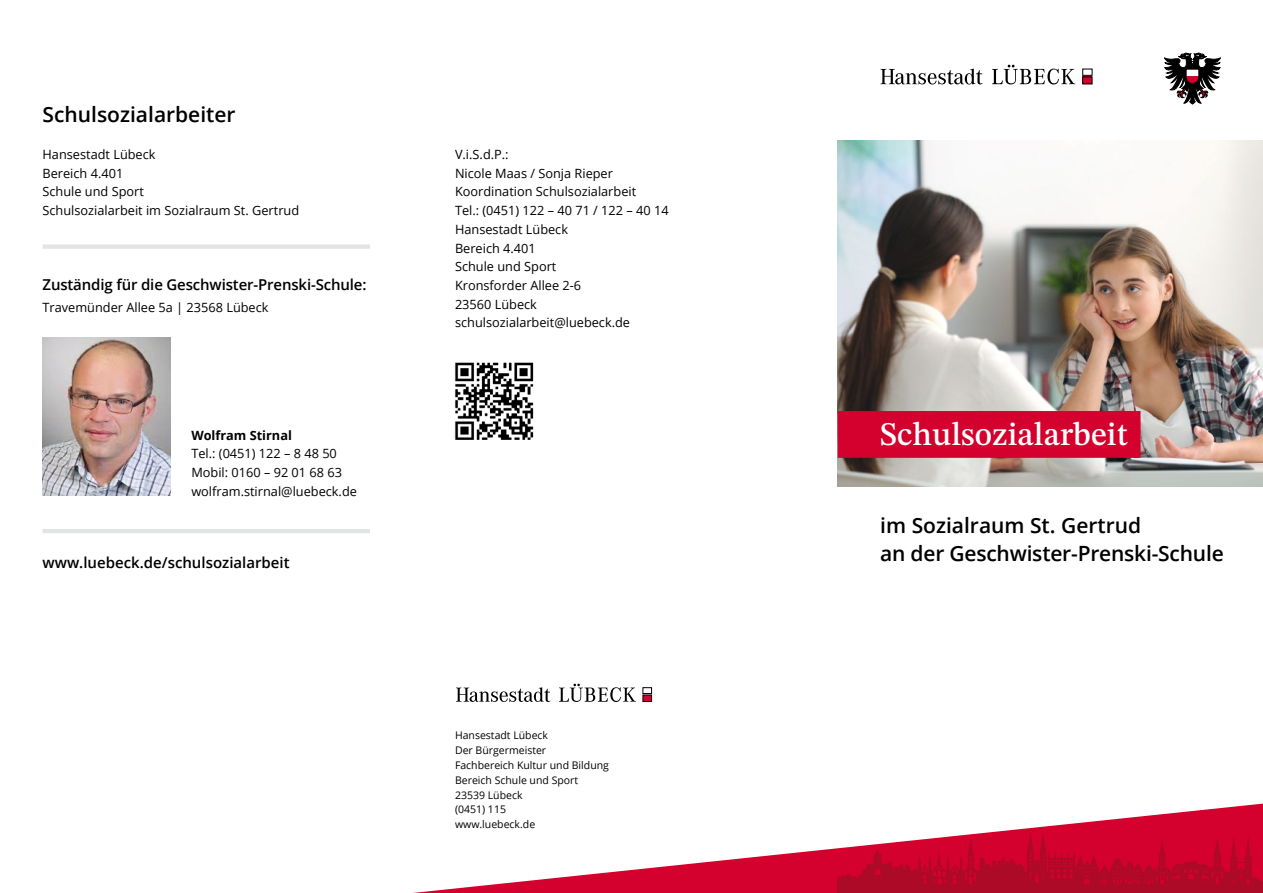
<style>
.page{position:relative;width:1263px;height:893px;background:#fff}
.page>*{position:absolute;margin:0;border:0;box-sizing:border-box;transform-origin:0 0}
.t1{font:500 33px "STIX Two Text";color:#fff}
.HL_Headline_3_-_14_6{font:600 21px/28px "Open Sans";color:#000}
.HL_Headline_4_-_10_5{font:600 15px "Open Sans";letter-spacing:-.01em;color:#000}
.HL_Fließtext_8_5_4_4{font:12.75px/18.8px "Open Sans";color:#000}
.HL_Headline_4_-_10_5-2{font:12.75px "Open Sans";color:#000}
.HL_Fließtext_8_5_4_4-2{font:700 12.75px "Open Sans";color:#000}
.HL_Bildunterschrift{font:10.5px/14.9px "Open Sans";color:#000}
</style>
<div class="page">
<img style="left:838px;top:140px;width:425px;height:347px">
<svg style="left:992px;top:65px;width:83px;height:19px"></svg>
<svg style="left:880px;top:69px;width:102px;height:16px"></svg>
<div style="left:1083px;top:77px;width:9px;height:7px;background:#d4002d"></div>
<div style="left:1082px;top:77px;width:10px;height:7px;border:1px solid #000"></div>
<svg style="left:1164px;top:53px;width:56px;height:51px"></svg>
<div style="left:838px;top:411px;width:302px;height:47px;background:#d4002d"></div>
<img style="left:43px;top:337px;width:127px;height:159px">
<hr style="left:43px;top:529px;width:327px;height:4px;background:#e3e4e4">
<div style="left:43px;top:244px;width:327px;height:5px;background:#e3e4e4"></div>
<svg style="left:559px;top:684px;width:77px;height:18px"></svg>
<svg style="left:456px;top:687px;width:94px;height:15px"></svg>
<div style="left:643px;top:687px;width:9px;height:7px;border:1px solid #000"></div>
<div style="left:643px;top:695px;width:8px;height:6px;background:#d4002d"></div>
<div style="left:643px;top:695px;width:9px;height:7px;border:1px solid #000"></div>
<img style="left:454px;top:362px;width:80px;height:78px">
<svg style="left:413px;top:804px;width:850px;height:89px"></svg>
<svg style="left:838px;top:833px;width:425px;height:60px"></svg>
<p class="HL_Headline_3_-_14_6" style="left:43px;top:100px;width:195px">Schulsozialarbeiter</p>
<p class="HL_Fließtext_8_5_4_4" style="left:43px;top:145px;width:115px">Hansestadt Lübeck</p>
<p class="HL_Fließtext_8_5_4_4" style="left:43px;top:163px;width:82px">Bereich 4.401</p>
<p class="HL_Fließtext_8_5_4_4" style="left:43px;top:182px;width:103px">Schule und Sport</p>
<p class="HL_Fließtext_8_5_4_4" style="left:43px;top:201px;width:258px">Schulsozialarbeit im Sozialraum St. Gertrud</p>
<p class="HL_Headline_4_-_10_5" style="left:43px;top:274px;width:325px">Zuständig für die Geschwister-Prenski-Schule:</p>
<p class="HL_Headline_4_-_10_5-2" style="left:43px;top:298px;width:228px">Travemünder Allee 5a | 23568 Lübeck</p>
<p class="HL_Fließtext_8_5_4_4-2" style="left:191px;top:426px;width:102px">Wolfram Stirnal</p>
<p class="HL_Fließtext_8_5_4_4" style="left:191px;top:444px;width:147px">Tel.: (0451) 122 – 8 48 50</p>
<p class="HL_Fließtext_8_5_4_4" style="left:191px;top:463px;width:152px">Mobil: 0160 – 92 01 68 63</p>
<p class="HL_Fließtext_8_5_4_4" style="left:191px;top:481px;width:167px">wolfram.stirnal@luebeck.de</p>
<p class="HL_Headline_4_-_10_5" style="left:43px;top:552px;width:249px">www.luebeck.de/schulsozialarbeit</p>
<p class="HL_Fließtext_8_5_4_4" style="left:455px;top:145px;width:55px">V.i.S.d.P.:</p>
<p class="HL_Fließtext_8_5_4_4" style="left:455px;top:163px;width:159px">Nicole Maas / Sonja Rieper</p>
<p class="HL_Fließtext_8_5_4_4" style="left:455px;top:182px;width:183px">Koordination Schulsozialarbeit</p>
<p class="HL_Fließtext_8_5_4_4" style="left:455px;top:201px;width:215px">Tel.: (0451) 122 – 40 71 / 122 – 40 14</p>
<p class="HL_Fließtext_8_5_4_4" style="left:455px;top:220px;width:115px">Hansestadt Lübeck</p>
<p class="HL_Fließtext_8_5_4_4" style="left:455px;top:238px;width:82px">Bereich 4.401</p>
<p class="HL_Fließtext_8_5_4_4" style="left:455px;top:257px;width:103px">Schule und Sport</p>
<p class="HL_Fließtext_8_5_4_4" style="left:455px;top:276px;width:128px">Kronsforder Allee 2-6<br>23560 Lübeck</p>
<p class="HL_Fließtext_8_5_4_4" style="left:455px;top:313px;width:177px">schulsozialarbeit@luebeck.de</p>
<p class="HL_Bildunterschrift" style="left:455px;top:727px;width:156px">Hansestadt Lübeck<br>Der Bürgermeister<br>Fachbereich Kultur und Bildung<br>Bereich Schule und Sport<br>23539 Lübeck<br>(0451) 115<br>www.luebeck.de</p>
<p class="t1" style="left:880px;top:410px;width:249px">Schulsozialarbeit</p>
<p class="HL_Headline_3_-_14_6" style="left:880px;top:511px;width:345px">im Sozialraum St. Gertrud<br>an der Geschwister-Prenski-Schule</p>
</div>
